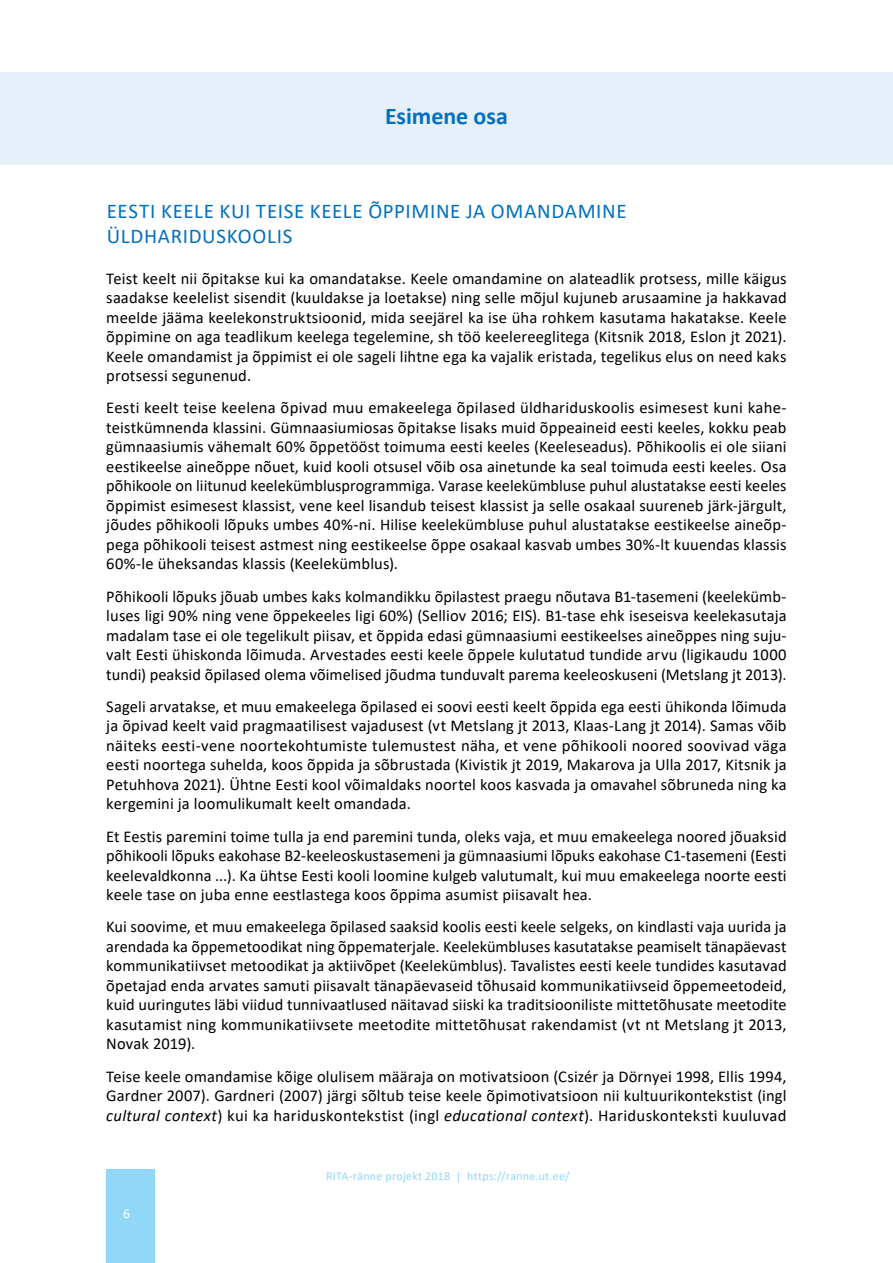
<style>
.page{position:relative;width:893px;height:1263px;background:#fff}
.page>*{position:absolute;margin:0;border:0;box-sizing:border-box;transform-origin:0 0}
.t1{font:700 24px "Calibri";letter-spacing:-.005em;color:#0070c0}
.t2{font:21px/25.2px "Calibri";letter-spacing:.03em;color:#0070c0}
.t3{font:16.5px/19.5px "Calibri";letter-spacing:.01em;color:#000;text-align:justify}
.t4{font:13.5px "Calibri";color:#fff}
.t5{font:12px "Calibri";letter-spacing:.02em;color:#91d8f8}
.s1{font-style:italic}
</style>
<div class="page">
<div style="left:106px;top:1169px;width:49px;height:94px;background:#91d8f8"></div>
<div style="left:0;top:72px;width:893px;height:92px;background:#e6f0fa"></div>
<h1 class="t1" style="left:385px;top:99px;width:124px">Esimene osa</h1>
<p class="t2" style="left:107px;top:197px;width:521px">EESTI KEELE KUI TEISE KEELE ÕPPIMINE JA OMANDAMINE<br>ÜLDHARIDUSKOOLIS</p>
<p class="t3" style="left:106px;top:268px;width:682px">Teist keelt nii õpitakse kui ka omandatakse. Keele omandamine on alateadlik protsess, mille käigus saadakse keelelist sisendit (kuuldakse ja loetakse) ning selle mõjul kujuneb arusaamine ja hakkavad meelde jääma keelekonstruktsioonid, mida seejärel ka ise üha rohkem kasutama hakatakse. Keele õppimine on aga teadlikum keelega tegelemine, sh töö keelereeglitega (Kitsnik 2018, Eslon jt 2021).<br>Keele omandamist ja õppimist ei ole sageli lihtne ega ka vajalik eristada, tegelikus elus on need kaks protsessi segunenud.</p>
<p class="t3" style="left:106px;top:398px;width:682px">Eesti keelt teise keelena õpivad muu emakeelega õpilased üldhariduskoolis esimesest kuni kahe&shy;teistkümnenda klassini. Gümnaasiumiosas õpitakse lisaks muid õppeaineid eesti keeles, kokku peab gümnaasiumis vähemalt 60% õppetööst toimuma eesti keeles (Keeleseadus). Põhikoolis ei ole siiani eestikeelse aineõppe nõuet, kuid kooli otsusel võib osa ainetunde ka seal toimuda eesti keeles. Osa põhikoole on liitunud keelekümblusprogrammiga. Varase keelekümbluse puhul alustatakse eesti keeles õppimist esimesest klassist, vene keel lisandub teisest klassist ja selle osakaal suureneb järk-järgult, jõudes põhikooli lõpuks umbes 40%-ni. Hilise keelekümbluse puhul alustatakse eestikeelse aineõp&shy;pega põhikooli teisest astmest ning eestikeelse õppe osakaal kasvab umbes 30%-lt kuuendas klassis 60%-le üheksandas klassis (Keelekümblus).</p>
<p class="t3" style="left:106px;top:586px;width:682px">Põhikooli lõpuks jõuab umbes kaks kolmandikku õpilastest praegu nõutava B1-tasemeni (keelekümb&shy;luses ligi 90% ning vene õppekeeles ligi 60%) (Selliov 2016; EIS). B1-tase ehk iseseisva keelekasutaja madalam tase ei ole tegelikult piisav, et õppida edasi gümnaasiumi eestikeelses aineõppes ning suju&shy;valt Eesti ühiskonda lõimuda. Arvestades eesti keele õppele kulutatud tundide arvu (ligikaudu 1000 tundi) peaksid õpilased olema võimelised jõudma tunduvalt parema keeleoskuseni (Metslang jt 2013).</p>
<p class="t3" style="left:106px;top:696px;width:682px">Sageli arvatakse, et muu emakeelega õpilased ei soovi eesti keelt õppida ega eesti ühikonda lõimuda ja õpivad keelt vaid pragmaatilisest vajadusest (vt Metslang jt 2013, Klaas-Lang jt 2014). Samas võib näiteks eesti-vene noortekohtumiste tulemustest näha, et vene põhikooli noored soovivad väga eesti noortega suhelda, koos õppida ja sõbrustada (Kivistik jt 2019, Makarova ja Ulla 2017, Kitsnik ja Petuhhova 2021). Ühtne Eesti kool võimaldaks noortel koos kasvada ja omavahel sõbruneda ning ka kergemini ja loomulikumalt keelt omandada.</p>
<p class="t3" style="left:106px;top:826px;width:682px">Et Eestis paremini toime tulla ja end paremini tunda, oleks vaja, et muu emakeelega noored jõuaksid põhikooli lõpuks eakohase B2-keeleoskustasemeni ja gümnaasiumi lõpuks eakohase C1-tasemeni (Eesti keelevaldkonna ...). Ka ühtse Eesti kooli loomine kulgeb valutumalt, kui muu emakeelega noorte eesti keele tase on juba enne eestlastega koos õppima asumist piisavalt hea.</p>
<p class="t3" style="left:106px;top:917px;width:682px">Kui soovime, et muu emakeelega õpilased saaksid koolis eesti keele selgeks, on kindlasti vaja uurida ja arendada ka õppemetoodikat ning õppematerjale. Keelekümbluses kasutatakse peamiselt tänapäevast kommunikatiivset metoodikat ja aktiivõpet (Keelekümblus). Tavalistes eesti keele tundides kasutavad õpetajad enda arvates samuti piisavalt tänapäevaseid tõhusaid kommunikatiivseid õppemeetodeid, kuid uuringutes läbi viidud tunnivaatlused näitavad siiski ka traditsiooniliste mittetõhusate meetodite kasutamist ning kommunikatiivsete meetodite mittetõhusat rakendamist (vt nt Metslang jt 2013, Novak 2019).</p>
<p class="t3" style="left:106px;top:1066px;width:682px">Teise keele omandamise kõige olulisem määraja on motivatsioon (Csizér ja Dörnyei 1998, Ellis 1994, Gardner 2007). Gardneri (2007) järgi sõltub teise keele õpimotivatsioon nii kultuurikontekstist (ingl <span class="s1">cultural context</span>) kui ka hariduskontekstist (ingl <span class="s1">educational context</span>). Hariduskonteksti kuuluvad</p>
<p class="t4" style="left:123px;top:1204px;width:8px">6</p>
<p class="t5" style="left:326px;top:1167px;width:245px">RITA-ränne projekt 2018 | https://ranne.ut.ee/</p>
</div>
